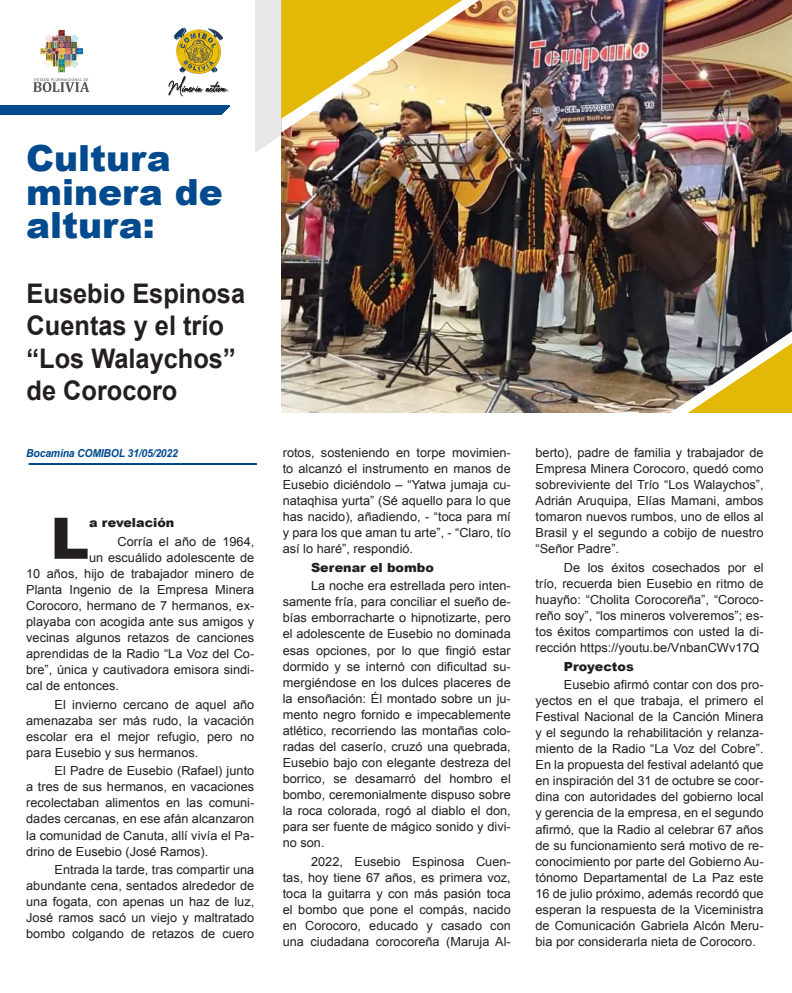
<style>
.page{position:relative;width:792px;height:993px;background:#fff}
.page>*{position:absolute;margin:0;border:0;box-sizing:border-box;transform-origin:0 0}
.cuerpo_2{font:900 57.2px "Arial";color:#231f20}
.t1{font:900 36px/33px "Arial";color:#004a8d}
.t2{font:700 27px/32.4px "Arial";color:#231f20;scale:.94 1}
.cuerpo_2-2{font:12.5px/16px "Arial";color:#231f20;text-align:justify}
.cuerpo_2-3{font:900 12.5px "Arial";color:#231f20}
.t3{font:italic 700 11px "Arial";letter-spacing:-.02em;color:#004a8d;scale:.95 1}
</style>
<div class="page">
<div style="left:168px;top:76px;width:61px;height:21px;background:#231f20;opacity:.25"></div>
<svg style="left:168px;top:76px;width:59px;height:20px"></svg>
<img style="left:173px;top:27px;width:51px;height:47px">
<img style="left:33px;top:29px;width:57px;height:63px">
<div style="left:256px;top:0;width:25px;height:152px;background:#e6e7e9"></div>
<div style="left:0;top:106px;width:230px;height:8px;background:#004a8d"></div>
<hr style="left:29px;top:463px;width:227px;height:1px;background:#004a8d">
<img style="left:281px;top:0;width:511px;height:412px">
<img style="left:281px;top:0;width:199px;height:133px">
<svg style="left:665px;top:331px;width:127px;height:82px;background:#ae9e62"></svg>
<p class="t1" style="left:26px;top:141px;width:198px">Cultura minera de altura:</p>
<p class="t2" style="left:27px;top:277px;width:234px">Eusebio Espinosa<br>Cuentas y el trío “Los Walaychos” de Corocoro</p>
<p class="t3" style="left:26px;top:446px;width:161px">Bocamina COMIBOL 31/05/2022</p>
<p class="cuerpo_2-2" style="left:283px;top:444px;width:230px">rotos, sosteniendo en torpe movimien&shy;to alcanzó el instrumento en manos de Eusebio diciéndolo – “Yatwa jumaja cu&shy;nataqhisa yurta” (Sé aquello para lo que has nacido), añadiendo, - “toca para mí y para los que aman tu arte”, - “Claro, tío así lo haré”, respondió.</p>
<p class="cuerpo_2-3" style="left:311px;top:558px;width:124px">Serenar el bombo</p>
<p class="cuerpo_2-2" style="left:283px;top:578px;width:230px;text-indent:28px">La noche era estrellada pero inten&shy;samente fría, para conciliar el sueño de&shy;bías emborracharte o hipnotizarte, pero el adolescente de Eusebio no dominada esas opciones, por lo que fingió estar dormido y se internó con dificultad su&shy;mergiéndose en los dulces placeres de la ensoñación: Él montado sobre un ju&shy;mento negro fornido e impecablemente atlético, recorriendo las montañas colo&shy;radas del caserío, cruzó una quebrada, Eusebio bajo con elegante destreza del borrico, se desamarró del hombro el bombo, ceremonialmente dispuso sobre la roca colorada, rogó al diablo el don, para ser fuente de mágico sonido y divi&shy;no son.</p>
<p class="cuerpo_2-2" style="left:283px;top:853px;width:230px;text-indent:28px">2022, Eusebio Espinosa Cuen&shy;tas, hoy tiene 67 años, es primera voz, toca la guitarra y con más pasión toca el bombo que pone el compás, nacido en Corocoro, educado y casado con una ciudadana corocoreña (Maruja Al-</p>
<p class="cuerpo_2" style="left:50px;top:496px;width:40px">L</p>
<p class="cuerpo_2-3" style="left:89px;top:513px;width:87px">a revelación</p>
<p class="cuerpo_2-2" style="left:118px;top:533px;width:138px">Corría el año de 1964,</p>
<p class="cuerpo_2-2" style="left:89px;top:549px;width:167px">un escuálido adolescente de</p>
<p class="cuerpo_2-2" style="left:26px;top:565px;width:230px">10 años, hijo de trabajador minero de</p>
<p class="cuerpo_2-2" style="left:26px;top:581px;width:230px">Planta Ingenio de la Empresa Minera</p>
<p class="cuerpo_2-2" style="left:26px;top:597px;width:230px">Corocoro, hermano de 7 hermanos, ex-</p>
<p class="cuerpo_2-2" style="left:26px;top:613px;width:230px">playaba con acogida ante sus amigos y</p>
<p class="cuerpo_2-2" style="left:26px;top:629px;width:230px">vecinas algunos retazos de canciones</p>
<p class="cuerpo_2-2" style="left:26px;top:645px;width:230px">aprendidas de la Radio “La Voz del Co-</p>
<p class="cuerpo_2-2" style="left:26px;top:661px;width:230px">bre”, única y cautivadora emisora sindi-</p>
<p class="cuerpo_2-2" style="left:26px;top:677px;width:94px">cal de entonces.</p>
<p class="cuerpo_2-2" style="left:26px;top:696px;width:230px;text-indent:28px">El invierno cercano de aquel año amenazaba ser más rudo, la vacación escolar era el mejor refugio, pero no para Eusebio y sus hermanos.</p>
<p class="cuerpo_2-2" style="left:26px;top:763px;width:230px;text-indent:28px">El Padre de Eusebio (Rafael) junto a tres de sus hermanos, en vacaciones recolectaban alimentos en las comuni&shy;dades cercanas, en ese afán alcanzaron la comunidad de Canuta, allí vivía el Pa&shy;drino de Eusebio (José Ramos).</p>
<p class="cuerpo_2-2" style="left:26px;top:861px;width:230px;text-indent:28px">Entrada la tarde, tras compartir una abundante cena, sentados alrededor de una fogata, con apenas un haz de luz, José ramos sacó un viejo y maltratado bombo colgando de retazos de cuero</p>
<p class="cuerpo_2-2" style="left:536px;top:444px;width:230px">berto), padre de familia y trabajador de Empresa Minera Corocoro, quedó como sobreviviente del Trío “Los Walaychos”, Adrián Aruquipa, Elías Mamani, ambos tomaron nuevos rumbos, uno de ellos al Brasil y el segundo a cobijo de nuestro “Señor Padre”.</p>
<p class="cuerpo_2-2" style="left:536px;top:559px;width:230px;text-indent:28px">De los éxitos cosechados por el trío, recuerda bien Eusebio en ritmo de huayño: “Cholita Corocoreña”, “Coroco&shy;reño soy”, “los mineros volveremos”; es&shy;tos éxitos compartimos con usted la di&shy;rección https://youtu.be/VnbanCWv17Q</p>
<p class="cuerpo_2-3" style="left:564px;top:656px;width:71px">Proyectos</p>
<p class="cuerpo_2-2" style="left:536px;top:677px;width:230px;text-indent:28px">Eusebio afirmó contar con dos pro&shy;yectos en el que trabaja, el primero el Festival Nacional de la Canción Minera y el segundo la rehabilitación y relanza&shy;miento de la Radio “La Voz del Cobre”.<br>En la propuesta del festival adelantó que en inspiración del 31 de octubre se coor&shy;dina con autoridades del gobierno local y gerencia de la empresa, en el segundo afirmó, que la Radio al celebrar 67 años de su funcionamiento será motivo de re&shy;conocimiento por parte del Gobierno Au&shy;tónomo Departamental de La Paz este 16 de julio próximo, además recordó que esperan la respuesta de la Viceministra de Comunicación Gabriela Alcón Meru&shy;bia por considerarla nieta de Corocoro.</p>
</div>
